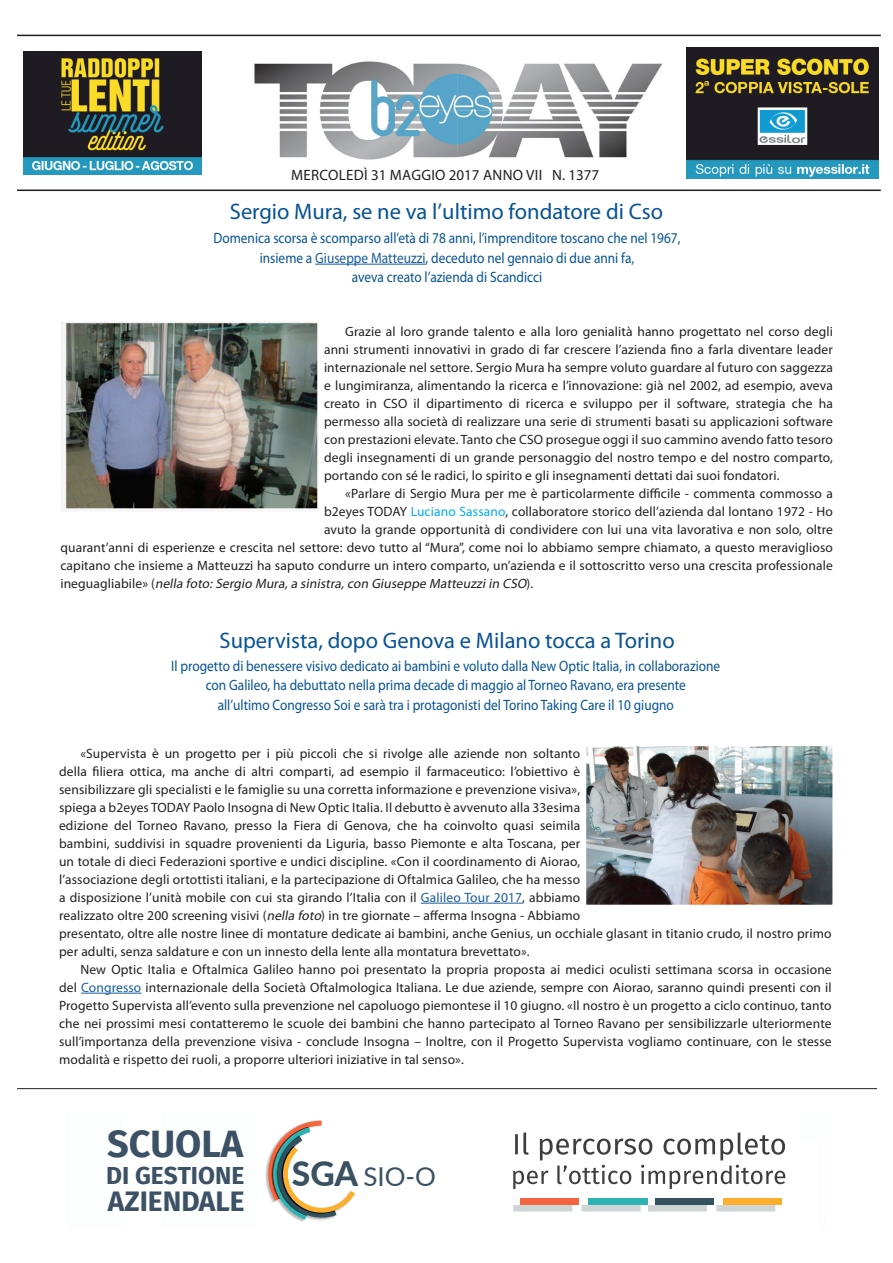
<style>
.page{position:relative;width:893px;height:1263px;background:#fff}
.page>*{position:absolute;margin:0;border:0;box-sizing:border-box;transform-origin:0 0}
.t1{font:700 37.95px "Fira Sans";color:#3c5165}
.t2{font:700 28.05px "Fira Sans";color:#3c5165}
.t3{font:25.95px "Lato";color:#395161}
.t4{font:700 24.6px "Fira Sans";color:#3c5165}
.t5{font:22.5px "Myriad Pro";color:#075394}
.t6{font:15px/19.5px "Myriad Pro";color:#075394;text-align:center;scale:.89 1}
.t7{font:15px "Myriad Pro";letter-spacing:.02em;color:#231f20}
.t8{font:13.5px/18px "Myriad Pro";letter-spacing:.01em;color:#231f20;text-align:justify}
.t9{font:italic 13.5px "Myriad Pro";letter-spacing:.005em;color:#231f20}
.s1{color:#175d9e}
.s2{color:#00aeef}
.s3{font-style:normal}
.s4{font-style:italic}
.s5{font-weight:800;font-size:33.6px}
</style>
<div class="page">
<img style="left:254px;top:61px;width:408px;height:99px">
<hr style="left:17px;top:1088px;width:860px;height:1px;background:#231f20">
<img style="left:687px;top:48px;width:191px;height:131px">
<img style="left:23px;top:52px;width:179px;height:122px">
<hr style="left:17px;top:190px;width:864px;height:1px;background:#231f20">
<hr style="left:17px;top:35px;width:864px;height:1px;background:#231f20">
<div style="left:265px;top:1120px;width:90px;height:102px;background:#231f20;opacity:.31"></div>
<svg style="left:268px;top:1120px;width:87px;height:100px"></svg>
<svg style="left:513px;top:1132px;width:272px;height:57px"></svg>
<svg style="left:513px;top:1205px;width:262px;height:6px;background:#d3d8d8"></svg>
<div style="left:520px;top:1198px;width:59px;height:7px;background:#f2653e"></div>
<div style="left:588px;top:1198px;width:59px;height:7px;background:#2eb3b3"></div>
<div style="left:655px;top:1198px;width:59px;height:7px;background:#34525e"></div>
<div style="left:723px;top:1198px;width:59px;height:7px;background:#fbaf2c"></div>
<hr style="left:315px;top:264px;width:111px;height:1px;background:#175d9e">
<hr style="left:421px;top:903px;width:101px;height:1px;background:#175d9e">
<hr style="left:81px;top:993px;width:60px;height:1px;background:#175d9e">
<img style="left:62px;top:322px;width:255px;height:189px">
<img style="left:587px;top:747px;width:244px;height:157px">
<div style="left:580px;top:740px;width:258px;height:171px;border:6px solid #fff"></div>
<p class="t7" style="left:291px;top:166px;width:310px">mercoledì 31 maggio 2017 ANNO VII N. 1377</p>
<h3 class="t5" style="left:230px;top:198px;width:435px">Sergio Mura, se ne va l’ultimo fondatore di Cso</h3>
<p class="t6" style="left:213px;top:228px;width:526px">Domenica scorsa è scomparso all’età di 78 anni, l’imprenditore toscano che nel 1967, insieme a <span class="s1">Giuseppe Matteuzzi</span>, deceduto nel gennaio di due anni fa,<br>aveva creato l’azienda di Scandicci</p>
<p class="t8" style="left:324px;top:322px;width:510px;text-indent:21px">Grazie al loro grande talento e alla loro genialità hanno progettato nel corso degli anni strumenti innovativi in grado di far crescere l’azienda fino a farla diventare leader internazionale nel settore. Sergio Mura ha sempre voluto guardare al futuro con saggezza e lungimiranza, alimentando la ricerca e l’innovazione: già nel 2002, ad esempio, aveva creato in CSO il dipartimento di ricerca e sviluppo per il software, strategia che ha permesso alla società di realizzare una serie di strumenti basati su applicazioni software con prestazioni elevate. Tanto che CSO prosegue oggi il suo cammino avendo fatto tesoro degli insegnamenti di un grande personaggio del nostro tempo e del nostro comparto, portando con sé le radici, lo spirito e gli insegnamenti dettati dai suoi fondatori.</p>
<p class="t8" style="left:324px;top:484px;width:510px;text-indent:21px">«Parlare di Sergio Mura per me è particolarmente difficile - commenta commosso a b2eyes TODA</p>
<p class="t8" style="left:400px;top:502px;width:435px">Y <span class="s2">Luciano Sassano</span>, collaboratore storico dell’azienda dal lontano 1972 - Ho</p>
<p class="t8" style="left:324px;top:520px;width:510px">avuto la grande opportunità di condividere con lui una vita lavorativa e non solo, oltre</p>
<p class="t8" style="left:60px;top:538px;width:774px">quarant’anni di esperienze e crescita nel settore: devo tutto al “Mura”, come noi lo abbiamo sempre chiamato, a questo meraviglioso</p>
<p class="t8" style="left:60px;top:556px;width:774px">capitano che insieme a Matteuzzi ha saputo condurre un intero comparto, un’azienda e il sottoscritto verso una crescita professionale</p>
<p class="t9" style="left:60px;top:575px;width:474px"><span class="s3">i n e g u a g l i a b i l e » (</span> nella foto:Sergio Mura,a sinistra,con Giuseppe Matteuzziin CSO<span class="s3">) .</span></p>
<h3 class="t5" style="left:220px;top:627px;width:457px">Supervista, dopo Genova e Milano tocca a Torino</h3>
<p class="t6" style="left:171px;top:656px;width:618px">I l progetto di benessere visivo dedicato ai bambini e voluto dalla New Optic Italia, in collaborazione con Galileo, ha debuttato nella prima decade di maggio al Torneo Ravano, era presente<br>all’ultimo Congresso Soi e sarà tra i protagonisti del Torino Taking Care il 10 giugno</p>
<p class="t8" style="left:59px;top:744px;width:523px;text-indent:21px">«Supervista è un progetto per i più piccoli che si rivolge alle aziende non soltanto della filiera ottica, ma anche di altri comparti, ad esempio il farmaceutico: l’obiettivo è sensibilizzare gli specialisti e le famiglie su una corretta informazione e prevenzione visiva», spiega a b2eyes TODA</p>
<p class="t8" style="left:59px;top:798px;width:774px;text-align:left;text-indent:124px">Y Paolo I nsogna di New Optic Italia. I l debutto è avvenuto alla 33esima<br>edizione del Torneo Ravano, presso la Fiera di Genova, che ha coinvolto quasi seimila<br>bambini, suddivisi in squadre provenienti da Liguria, basso Piemonte e alta Toscana, per<br>un totale di dieci Federazioni sportive e undici discipline. «Con il coordinamento di Aiorao,<br>l’associazione degli ortottisti italiani, e la partecipazione di Oftalmica Galileo, che ha messo<br>a disposizione l’unità mobile con cui sta girando l’Italia con il <span class="s1">Galileo Tour 2017</span>, abbiamo<br>realizzato oltre 200 screening visivi (<span class="s4">nella foto</span>) in tre giornate – afferma I nsogna - Abbiamo<br>presentato, oltre alle nostre linee di montature dedicate ai bambini, anche Genius, un occhiale glasant in titanio crudo, il nostro primo per adulti, senza saldature e con un innesto della lente alla montatura brevettato».</p>
<p class="t8" style="left:59px;top:960px;width:774px;text-indent:21px">New Optic Italia e Oftalmica Galileo hanno poi presentato la propria proposta ai medici oculisti settimana scorsa in occasione del <span class="s1">Congresso</span> internazionale della Società Oftalmologica Italiana. Le due aziende, sempre con Aiorao, saranno quindi presenti con il Progetto Supervista all’evento sulla prevenzione nel capoluogo piemontese il 10 giugno. «I l nostro è un progetto a ciclo continuo, tanto che nei prossimi mesi contatteremo le scuole dei bambini che hanno partecipato al Torneo Ravano per sensibilizzarle ulteriormente sull’importanza della prevenzione visiva - conclude I nsogna – I noltre, con il Progetto Supervista vogliamo continuare, con le stesse modalità e rispetto dei ruoli, a proporre ulteriori iniziative in tal senso».</p>
<h1 class="t1" style="left:107px;top:1111px;width:138px">SCUOLA</h1>
<h2 class="t2" style="left:108px;top:1178px;width:138px">AZIENDALE</h2>
<h3 class="t4" style="left:106px;top:1154px;width:140px">DI GESTIONE</h3>
<h3 class="t3" style="left:292px;top:1157px;width:146px"><span class="s5">SGA</span> SIO-O</h3>
</div>
